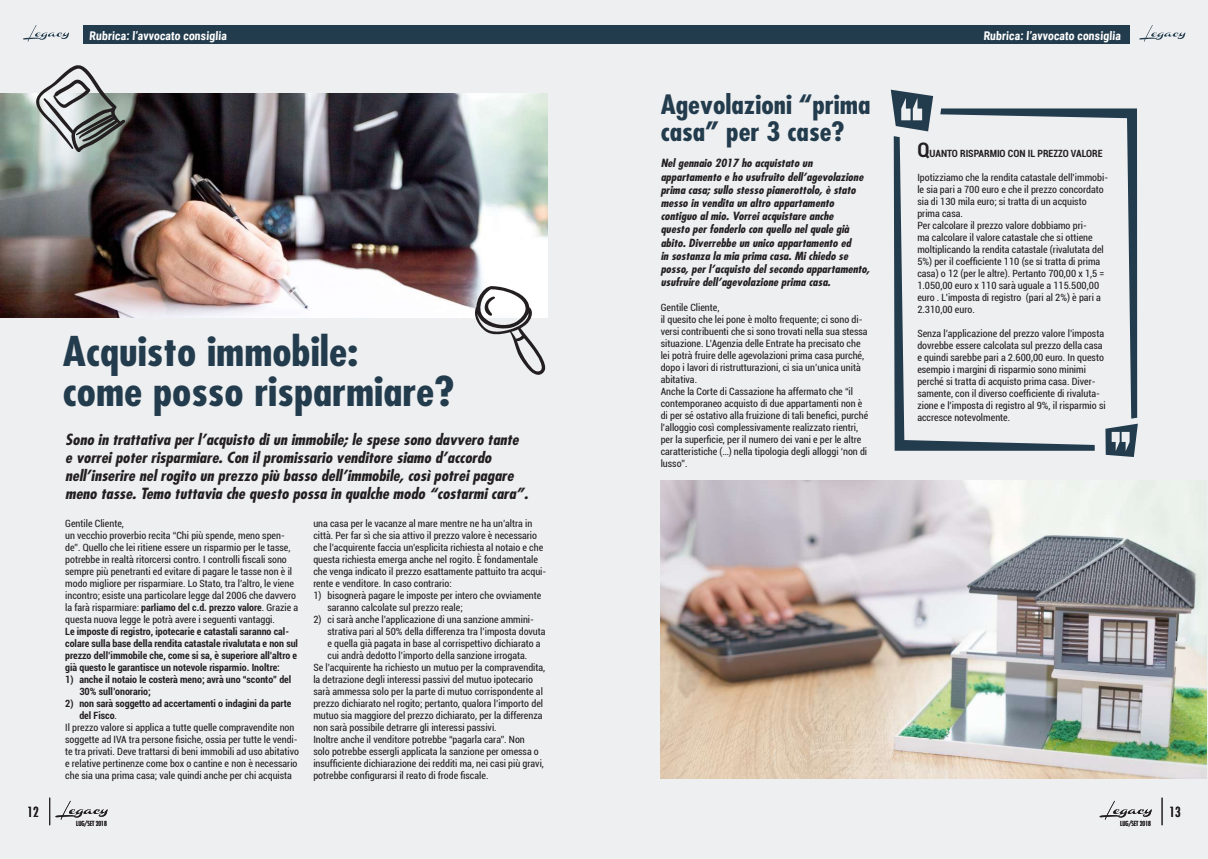
<style>
.page{position:relative;width:1208px;height:859px;background:#eeeff1}
.page>*{position:absolute;margin:0;border:0;box-sizing:border-box;transform-origin:0 0}
.t1{font:700 condensed 40px/40px "Futura";color:#233c4d;scale:1.1 1}
.t2{font:700 condensed 26px/27px "Futura";color:#233c4d;scale:1.1 1}
.t3{font:italic 700 condensed 15px/18px "Futura Std";color:#231f20;scale:1.1 1}
.t4{font:condensed 13.6px "Futura Std";color:#231f20}
.t5{font:700 12px "Roboto Condensed";color:#fff}
.t6{font:italic 700 condensed 11px/13.2px "Futura Std";color:#231f20;scale:1.1 1}
.t7{font:condensed 10px/12px "Roboto";color:#231f20}
.t8{font:700 condensed 10px/12px "Roboto";color:#231f20}
.t9{font:condensed 6.8px "Futura Std";color:#231f20}
.s1{font-weight:700}
.s2{font-weight:400}
.s3{font-size:20px}
</style>
<div class="page">
<div style="left:83px;top:26px;width:1046px;height:18px;background:#233c4d"></div>
<svg style="left:1139px;top:25px;width:46px;height:17px"></svg>
<svg style="left:23px;top:25px;width:46px;height:17px"></svg>
<svg style="left:1099px;top:801px;width:52px;height:19px"></svg>
<svg style="left:1161px;top:798px;width:1px;height:27px"></svg>
<svg style="left:49px;top:798px;width:58px;height:27px"></svg>
<img style="left:0;top:93px;width:547px;height:224px">
<img style="left:660px;top:480px;width:546px;height:298px">
<svg style="left:472px;top:286px;width:74px;height:89px"></svg>
<svg style="left:35px;top:65px;width:91px;height:87px"></svg>
<svg style="left:940px;top:108px;width:197px;height:311px"></svg>
<svg style="left:893px;top:136px;width:201px;height:315px"></svg>
<svg style="left:1105px;top:424px;width:32px;height:33px"></svg>
<svg style="left:890px;top:90px;width:43px;height:41px"></svg>
<h3 class="t4" style="left:27px;top:804px;width:13px">12</h3>
<p class="t5" style="left:89px;top:28px;width:140px">Rubrica: l’avvocato consiglia</p>
<p class="t5" style="left:983px;top:27px;width:140px">Rubrica: l’avvocato consiglia</p>
<h1 class="t1" style="left:63px;top:331px;width:357px">Acquisto immobile:<br>come posso risparmiare?</h1>
<p class="t3" style="left:65px;top:431px;width:422px">Sono in trattativa per l’acquisto di un immobile; le spese sono davvero tante e vorrei poter risparmiare. Con il promissario venditore siamo d’accordo nell’inserire nel rogito un prezzo più basso dell’immobile, così potrei pagare meno tasse. Temo tuttavia che questo possa in qualche modo “costarmi cara”.</p>
<p class="t7" style="left:65px;top:517px;width:234px">Gentile Cliente,<br>un vecchio proverbio recita “Chi più spende, meno spen&shy;de”. Quello che lei ritiene essere un risparmio per le tasse, potrebbe in realtà ritorcersi contro. I controlli fiscali sono sempre più penetranti ed evitare di pagare le tasse non è il modo migliore per risparmiare. Lo Stato, tra l’altro, le viene incontro; esiste una particolare legge dal 2006 che davvero la farà risparmiare: <span class="s1">parliamo del c.d. prezzo valore</span>. Grazie a questa nuova legge le potrà avere i seguenti vantaggi.</p>
<p class="t8" style="left:65px;top:625px;width:234px">Le imposte di registro, ipotecarie e catastali saranno cal&shy;colare sulla base della rendita catastale rivalutata e non sul prezzo dell’immobile che, come si sa, è superiore all’altro e già questo le garantisce un notevole risparmio. Inoltre:</p>
<p class="t8" style="left:79px;top:673px;width:213px;text-indent:-14px">1) anche il notaio le costerà meno; avrà uno “sconto” del<br>30% sull’onorario;</p>
<p class="t8" style="left:65px;top:697px;width:228px">2) non sarà soggetto ad accertamenti o indagini da parte</p>
<p class="t8" style="left:79px;top:709px;width:39px">del Fisco<span class="s2">.</span></p>
<p class="t7" style="left:65px;top:721px;width:231px">Il prezzo valore si applica a tutte quelle compravendite non</p>
<p class="t7" style="left:65px;top:733px;width:234px">soggette ad IVA tra persone fisiche, ossia per tutte le vendi-</p>
<p class="t7" style="left:65px;top:745px;width:235px">te tra privati. Deve trattarsi di beni immobili ad uso abitativo</p>
<p class="t7" style="left:65px;top:757px;width:234px">e relative pertinenze come box o cantine e non è necessario</p>
<p class="t7" style="left:65px;top:769px;width:228px">che sia una prima casa; vale quindi anche per chi acquista</p>
<p class="t7" style="left:313px;top:517px;width:235px">una casa per le vacanze al mare mentre ne ha un’altra in città. Per far sì che sia attivo il prezzo valore è necessario che l’acquirente faccia un’esplicita richiesta al notaio e che questa richiesta emerga anche nel rogito. È fondamentale che venga indicato il prezzo esattamente pattuito tra acqui&shy;rente e venditore. In caso contrario:</p>
<p class="t7" style="left:327px;top:589px;width:215px;text-indent:-14px">1) bisognerà pagare le imposte per intero che ovviamente saranno calcolate sul prezzo reale;</p>
<p class="t7" style="left:313px;top:613px;width:222px">2) ci sarà anche l’applicazione di una sanzione ammini-</p>
<p class="t7" style="left:327px;top:625px;width:219px">strativa pari al 50% della differenza tra l’imposta dovuta</p>
<p class="t7" style="left:327px;top:637px;width:215px">e quella già pagata in base al corrispettivo dichiarato a</p>
<p class="t7" style="left:327px;top:649px;width:201px">cui andrà dedotto l’importo della sanzione irrogata.</p>
<p class="t7" style="left:313px;top:661px;width:233px">Se l’acquirente ha richiesto un mutuo per la compravendita,</p>
<p class="t7" style="left:313px;top:673px;width:221px">la detrazione degli interessi passivi del mutuo ipotecario</p>
<p class="t7" style="left:313px;top:685px;width:231px">sarà ammessa solo per la parte di mutuo corrispondente al</p>
<p class="t7" style="left:313px;top:697px;width:231px">prezzo dichiarato nel rogito; pertanto, qualora l’importo del</p>
<p class="t7" style="left:313px;top:709px;width:231px">mutuo sia maggiore del prezzo dichiarato, per la differenza</p>
<p class="t7" style="left:313px;top:721px;width:185px">non sarà possibile detrarre gli interessi passivi.</p>
<p class="t7" style="left:313px;top:733px;width:213px">Inoltre anche il venditore potrebbe “pagarla cara”. Non</p>
<p class="t7" style="left:313px;top:745px;width:227px">solo potrebbe essergli applicata la sanzione per omessa o</p>
<p class="t7" style="left:313px;top:757px;width:232px">insufficiente dichiarazione dei redditi ma, nei casi più gravi,</p>
<p class="t7" style="left:313px;top:769px;width:177px">potrebbe configurarsi il reato di frode fiscale.</p>
<p class="t9" style="left:76px;top:819px;width:32px">LUG/SET 2018</p>
<h2 class="t2" style="left:660px;top:91px;width:192px">Agevolazioni “prima casa” per 3 case?</h2>
<p class="t6" style="left:660px;top:157px;width:192px">Nel gennaio 2017 ho acquistato un appartamento e ho usufruito dell’agevolazione prima casa; sullo stesso pianerottolo, è stato messo in vendita un altro appartamento contiguo al mio. Vorrei acquistare anche<br>questo per fonderlo con quello nel quale già abito. Diverrebbe un unico appartamento ed<br>in sostanza la mia prima casa. Mi chiedo se posso, per l’acquisto del secondo appartamento, usufruire dell’agevolazione prima casa.</p>
<p class="t7" style="left:660px;top:301px;width:209px">Gentile Cliente,<br>il quesito che lei pone è molto frequente; ci sono di&shy;versi contribuenti che si sono trovati nella sua stessa situazione. L’Agenzia delle Entrate ha precisato che lei potrà fruire delle agevolazioni prima casa purché, dopo i lavori di ristrutturazioni, ci sia un’unica unità abitativa.<br>Anche la Corte di Cassazione ha affermato che “il contemporaneo acquisto di due appartamenti non è di per sé ostativo alla fruizione di tali benefici, purché l’alloggio così complessivamente realizzato rientri, per la superficie, per il numero dei vani e per le altre caratteristiche (…) nella tipologia degli alloggi ‘non di lusso”.</p>
<p class="t8" style="left:917px;top:147px;width:187px"><span class="s3">Q</span>UANTO RISPARMIO CON IL PREZZO VALORE</p>
<p class="t7" style="left:917px;top:171px;width:192px">Ipotizziamo che la rendita catastale dell’immobi&shy;le sia pari a 700 euro e che il prezzo concordato sia di 130 mila euro; si tratta di un acquisto prima casa.<br>Per calcolare il prezzo valore dobbiamo pri-<br>ma calcolare il valore catastale che si ottiene moltiplicando la rendita catastale (rivalutata del 5%) per il coefficiente 110 (se si tratta di prima casa) o 12 (per le altre). Pertanto 700,00 x 1,5 = 1.050,00 euro x 110 sarà uguale a 115.500,00 euro . L’imposta di registro (pari al 2%) è pari a 2.310,00 euro.</p>
<p class="t7" style="left:917px;top:327px;width:190px">Senza l’applicazione del prezzo valore l’imposta dovrebbe essere calcolata sul prezzo della casa e quindi sarebbe pari a 2.600,00 euro. In questo esempio i margini di risparmio sono minimi perché si tratta di acquisto prima casa. Diver&shy;samente, con il diverso coefficiente di rivaluta&shy;zione e l’imposta di registro al 9%, il risparmio si accresce notevolmente.</p>
<p class="t9" style="left:1120px;top:819px;width:32px">LUG/SET 2018</p>
<h3 class="t4" style="left:1169px;top:804px;width:13px">13</h3>
</div>
